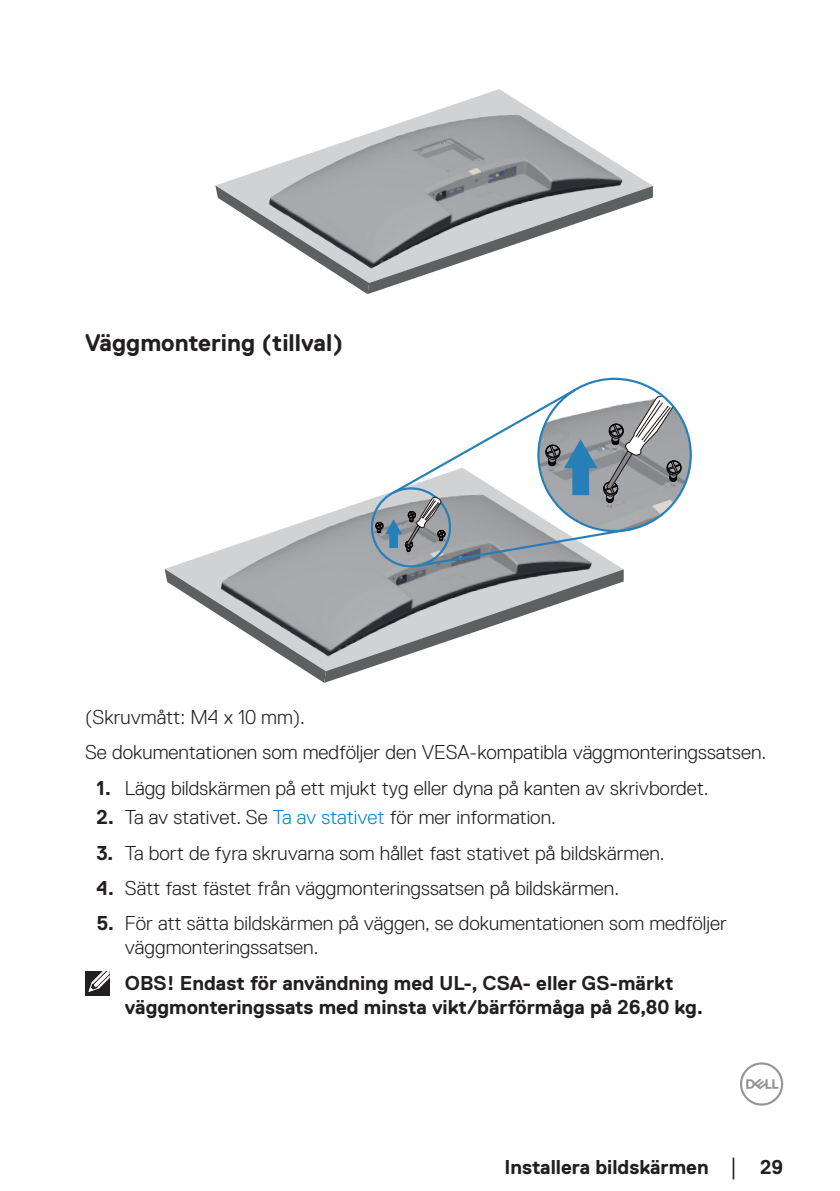
<style>
.page{position:relative;width:840px;height:1191px;background:#fff}
.page>*{position:absolute;margin:0;border:0;box-sizing:border-box;transform-origin:0 0}
.Head2{font:700 24px "Dell Replica";color:#231f20}
.text{font:300 20px/24px "Dell Replica";color:#231f20}
.text-2{font:700 20px/24px "Dell Replica";color:#231f20}
.s1{font-weight:700}
.s2{color:#0087cb}
.s3{font-family:"Arial";font-weight:400;font-size:18px}
</style>
<div class="page">
<svg style="left:740px;top:1062px;width:42px;height:43px"></svg>
<svg style="left:217px;top:89px;width:434px;height:96px"></svg>
<svg style="left:215px;top:185px;width:437px;height:109px"></svg>
<img style="left:260px;top:100px;width:371px;height:181px">
<img style="left:680px;top:414px;width:10px;height:82px">
<svg style="left:164px;top:387px;width:516px;height:296px"></svg>
<div style="left:85px;top:971px;width:24px;height:24px;background:#231f20"></div>
<svg style="left:88px;top:971px;width:22px;height:21px"></svg>
<p class="Head2" style="left:85px;top:329px;width:259px">Väggmontering (tillval)</p>
<p class="text" style="left:85px;top:705px;width:221px">(Skruvmått: M4 x 10 mm).</p>
<p class="text" style="left:85px;top:740px;width:682px">Se dokumentationen som medföljer den VESA-kompatibla väggmonteringssatsen.</p>
<p class="text" style="left:96px;top:776px;width:613px"><span class="s1">1.</span> Lägg bildskärmen på ett mjukt tyg eller dyna på kanten av skrivbordet.</p>
<p class="text" style="left:96px;top:805px;width:460px"><span class="s1">2.</span> Ta av stativet. Se <span class="s2">Ta av stativet</span> för mer information.</p>
<p class="text" style="left:96px;top:841px;width:569px"><span class="s1">3.</span> Ta bort de fyra skruvarna som hållet fast stativet på bildskärmen.</p>
<p class="text" style="left:96px;top:876px;width:524px"><span class="s1">4.</span> Sätt fast fästet från väggmonteringssatsen på bildskärmen.</p>
<p class="text" style="left:125px;top:911px;width:603px;text-indent:-28px"><span class="s1">5.</span> För att sätta bildskärmen på väggen, se dokumentationen som medföljer väggmonteringssatsen.</p>
<p class="text-2" style="left:125px;top:971px;width:579px">OBS! Endast för användning med UL-, CSA- eller GS-märkt väggmonteringssats med minsta vikt/bärförmåga på 26,80 kg.</p>
<p class="text-2" style="left:504px;top:1155px;width:280px">Installera bildskärmen <span class="s3">│</span> 29</p>
</div>
